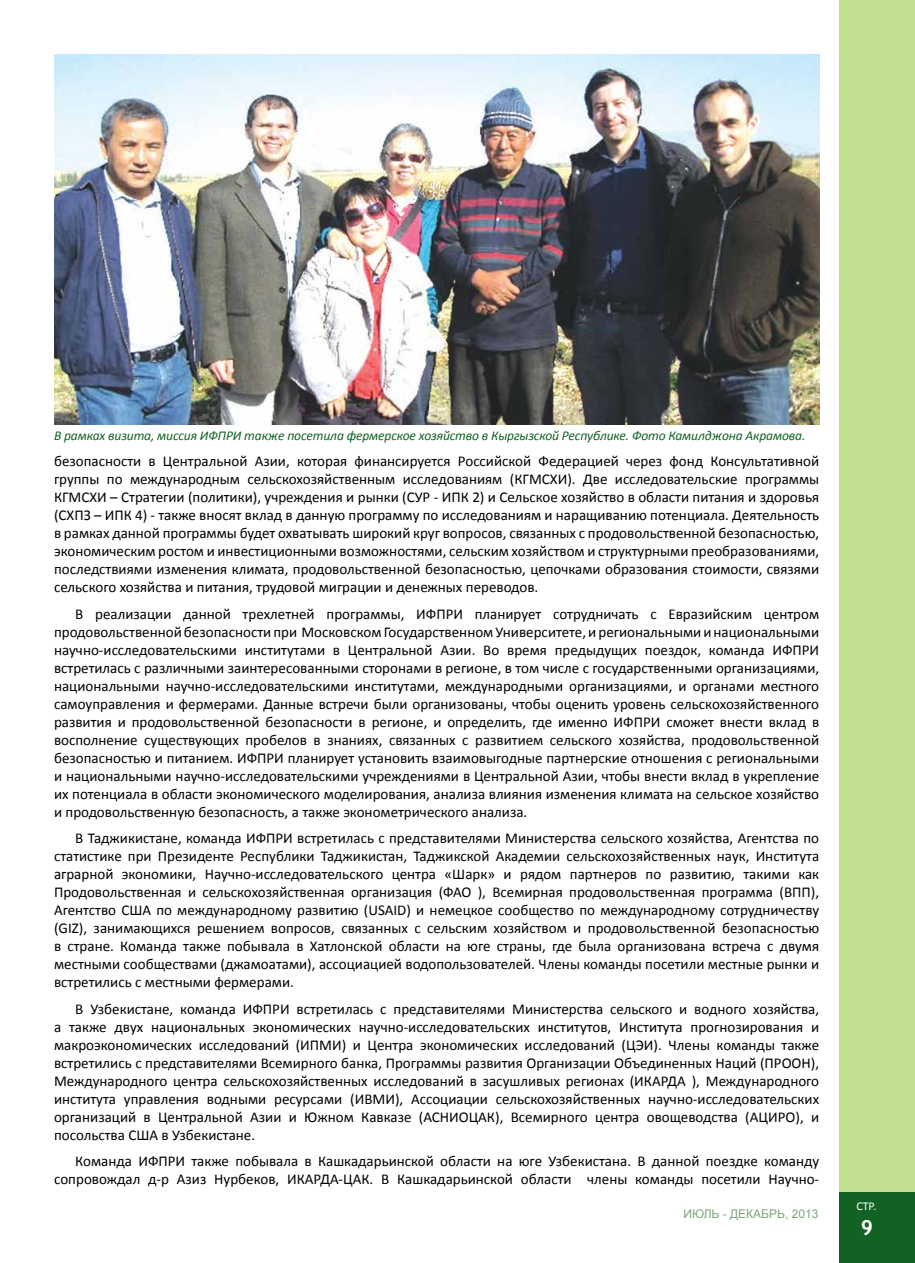
<style>
.page{position:relative;width:915px;height:1263px;background:#fff}
.page>*{position:absolute;margin:0;border:0;box-sizing:border-box;transform-origin:0 0}
.t1{font:700 21px "Trebuchet MS";color:#fff}
.t2{font:15px/18px "Calibri";color:#000;text-align:justify}
.t3{font:italic 13.5px "Calibri";letter-spacing:-.01em;color:#126224}
.t4{font:12px "Arial";color:#7da57d}
.t5{font:12px "Calibri";color:#fff}
</style>
<div class="page">
<div style="left:839px;top:0;width:75px;height:1263px;background:#c2e093"></div>
<div style="left:839px;top:1193px;width:75px;height:70px;background:#126224"></div>
<img style="left:54px;top:54px;width:765px;height:370px">
<p class="t3" style="left:54px;top:426px;width:752px">В рамках визита, миссия ИФПРИ также посетила фермерское хозяйство в Кыргызской Республике. Фото Камилджона Акрамова.</p>
<p class="t2" style="left:54px;top:452px;width:766px">безопасности в Центральной Азии, которая финансируется Российской Федерацией через фонд Консультативной группы по международным сельскохозяйственным исследованиям (КГМСХИ). Две исследовательские программы КГМСХИ – Стратегии (политики), учреждения и рынки (СУР - ИПК 2) и Сельское хозяйство в области питания и здоровья (СХПЗ – ИПК 4) - также вносят вклад в данную программу по исследованиям и наращиванию потенциала. Деятельность в рамках данной программы будет охватывать широкий круг вопросов, связанных с продовольственной безопасностью, экономическим ростом и инвестиционными возможностями, сельским хозяйством и структурными преобразованиями, последствиями изменения климата, продовольственной безопасностью, цепочками образования стоимости, связями сельского хозяйства и питания, трудовой миграции и денежных переводов.</p>
<p class="t2" style="left:54px;top:605px;width:766px;text-indent:21px">В реализации данной трехлетней программы, ИФПРИ планирует сотрудничать с Евразийским центром продовольственной безопасности при Московском Государственном Университете, и региональными и национальными научно-исследовательскими институтами в Центральной Азии. Во время предыдущих поездок, команда ИФПРИ встретилась с различными заинтересованными сторонами в регионе, в том числе с государственными организациями, национальными научно-исследовательскими институтами, международными организациями, и органами местного самоуправления и фермерами. Данные встречи были организованы, чтобы оценить уровень сельскохозяйственного развития и продовольственной безопасности в регионе, и определить, где именно ИФПРИ сможет внести вклад в восполнение существующих пробелов в знаниях, связанных с развитием сельского хозяйства, продовольственной безопасностью и питанием. ИФПРИ планирует установить взаимовыгодные партнерские отношения с региональными и национальными научно-исследовательскими учреждениями в Центральной Азии, чтобы внести вклад в укрепление их потенциала в области экономического моделирования, анализа влияния изменения климата на сельское хозяйство и продовольственную безопасность, а также эконометрического анализа.</p>
<p class="t2" style="left:54px;top:829px;width:766px;text-indent:21px">В Таджикистане, команда ИФПРИ встретилась с представителями Министерства сельского хозяйства, Агентства по статистике при Президенте Республики Таджикистан, Таджикской Академии сельскохозяйственных наук, Института аграрной экономики, Научно-исследовательского центра «Шарк» и рядом партнеров по развитию, такими как Продовольственная и сельскохозяйственная организация (ФАО ), Всемирная продовольственная программа (ВПП), Агентство США по международному развитию (USAID) и немецкое сообщество по международному сотрудничеству (GIZ), занимающихся решением вопросов, связанных с сельским хозяйством и продовольственной безопасностью в стране. Команда также побывала в Хатлонской области на юге страны, где была организована встреча с двумя местными сообществами (джамоатами), ассоциацией водопользователей. Члены команды посетили местные рынки и встретились с местными фермерами.</p>
<p class="t2" style="left:54px;top:1000px;width:766px;text-indent:21px">В Узбекистане, команда ИФПРИ встретилась с представителями Министерства сельского и водного хозяйства, а также двух национальных экономических научно-исследовательских институтов, Института прогнозирования и макроэкономических исследований (ИПМИ) и Центра экономических исследований (ЦЭИ). Члены команды также встретились с представителями Всемирного банка, Программы развития Организации Объединенных Наций (ПРООН), Международного центра сельскохозяйственных исследований в засушливых регионах (ИКАРДА ), Международного института управления водными ресурсами (ИВМИ), Ассоциации сельскохозяйственных научно-исследовательских организаций в Центральной Азии и Южном Кавказе (АСНИОЦАК), Всемирного центра овощеводства (АЦИРО), и посольства США в Узбекистане.</p>
<p class="t2" style="left:54px;top:1152px;width:766px;text-align:right">Команда ИФПРИ также побывала в Кашкадарьинской области на юге Узбекистана. В данной поездке команду сопровождал д-р Азиз Нурбеков, ИКАРДА-ЦАК. В Кашкадарьинской области члены команды посетили Научно-</p>
<p class="t4" style="left:683px;top:1206px;width:136px">ИЮЛЬ - ДЕКАБРЬ, 2013</p>
<p class="t5" style="left:856px;top:1198px;width:22px">СТР.</p>
<h1 class="t1" style="left:860px;top:1214px;width:14px">9</h1>
</div>
